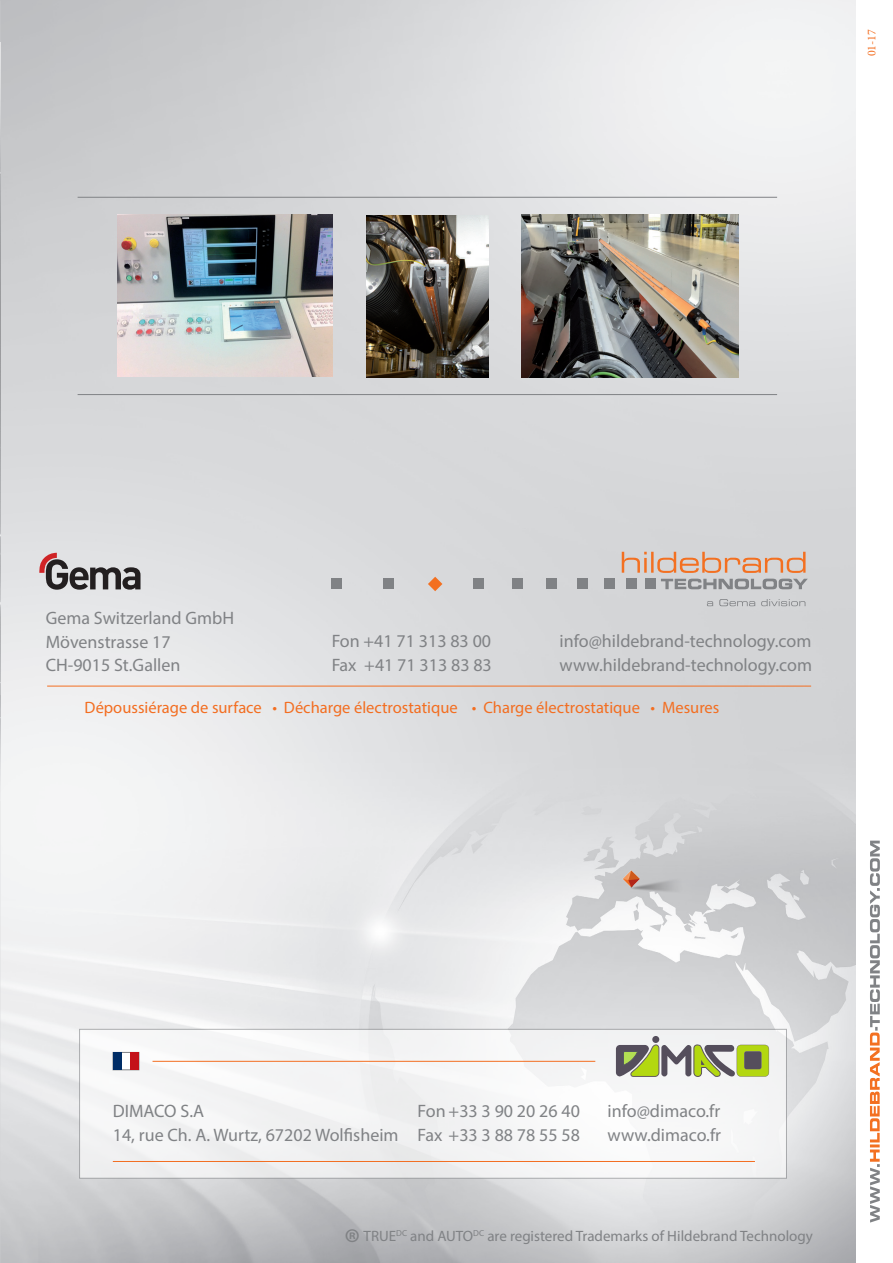
<style>
.page{position:relative;width:893px;height:1263px;background:#fff}
.page>*{position:absolute;margin:0;border:0;box-sizing:border-box;transform-origin:0 0}
.t1{font:39px "Myriad Pro";color:#808285}
.t2{font:18px/24px "Myriad Pro";color:#808285}
.t3{font:16.5px "Myriad Pro";color:#f36e21}
.t4{font:15px "Myriad Pro";color:#808285}
.t5{font:12px "Minion Pro";color:#f36e21}
</style>
<div class="page">
<img style="left:0;top:0;width:855px;height:1263px">
<svg style="left:870px;top:841px;width:10px;height:381px"></svg>
<img style="left:595px;top:832px;width:102px;height:102px">
<img style="left:0;top:43px;width:1px;height:758px">
<img style="left:117px;top:215px;width:216px;height:161px">
<img style="left:522px;top:215px;width:216px;height:162px">
<img style="left:366px;top:215px;width:122px;height:162px">
<hr style="left:78px;top:394px;width:699px;height:1px;background:#808285">
<hr style="left:78px;top:197px;width:699px;height:1px;background:#808285">
<hr style="left:47px;top:686px;width:764px;height:1px;background:#f36e21">
<svg style="left:661px;top:579px;width:147px;height:10px"></svg>
<svg style="left:622px;top:552px;width:183px;height:21px;background:#dcb9a5"></svg>
<div style="left:645px;top:579px;width:10px;height:10px;background:#808285"></div>
<div style="left:627px;top:579px;width:10px;height:10px;background:#808285"></div>
<div style="left:604px;top:579px;width:10px;height:10px;background:#808285"></div>
<div style="left:578px;top:579px;width:10px;height:10px;background:#808285"></div>
<div style="left:547px;top:579px;width:10px;height:10px;background:#808285"></div>
<div style="left:512px;top:579px;width:10px;height:10px;background:#808285"></div>
<div style="left:473px;top:579px;width:10px;height:10px;background:#808285"></div>
<svg style="left:428px;top:577px;width:14px;height:14px"></svg>
<div style="left:383px;top:579px;width:10px;height:10px;background:#808285"></div>
<div style="left:332px;top:579px;width:10px;height:10px;background:#808285"></div>
<svg style="left:707px;top:601px;width:6px;height:5px"></svg>
<svg style="left:719px;top:599px;width:36px;height:7px"></svg>
<svg style="left:761px;top:599px;width:44px;height:7px"></svg>
<svg style="left:39px;top:553px;width:102px;height:37px;background:#9c9597"></svg>
<div style="left:79px;top:1029px;width:708px;height:149px;background:#f4f4f5;border:1px solid #808285"></div>
<hr style="left:153px;top:1061px;width:442px;height:1px;background:#f36e21">
<hr style="left:113px;top:1161px;width:642px;height:1px;background:#f36e21">
<svg style="left:113px;top:1052px;width:26px;height:18px"></svg>
<div style="left:113px;top:1052px;width:9px;height:17px;background:#002d66"></div>
<div style="left:130px;top:1052px;width:9px;height:17px;background:#c4121a"></div>
<div style="left:652px;top:1036px;width:7px;height:7px;background:#554e5c;border-radius:50%"></div>
<svg style="left:616px;top:1044px;width:153px;height:33px"></svg>
<p class="t5" style="left:864px;top:56px;width:29px;rotate:-90deg">01-17</p>
<p class="t2" style="left:46px;top:606px;width:190px">Gema Switzerland GmbH</p>
<p class="t2" style="left:46px;top:629px;width:126px">Mövenstrasse 17</p>
<p class="t2" style="left:46px;top:653px;width:136px">CH-9015 St.Gallen</p>
<p class="t2" style="left:332px;top:629px;width:162px">Fon +41 71 313 83 00<br>Fax +41 71 313 83 83</p>
<p class="t2" style="left:560px;top:629px;width:254px">info@hildebrand-technology.com www.hildebrand-technology.com</p>
<p class="t3" style="left:85px;top:697px;width:636px">Dépoussiérage de surface • Décharge électrostatique • Charge électrostatique • Mesures</p>
<p class="t2" style="left:113px;top:1098px;width:287px">DIMACO S.A<br>14, rue Ch. A. Wurtz, 67202 Wolfisheim</p>
<p class="t2" style="left:608px;top:1098px;width:115px">info@dimaco.fr www.dimaco.fr</p>
<p class="t2" style="left:418px;top:1098px;width:164px">Fon +33 3 90 20 26 40<br>Fax +33 3 88 78 55 58</p>
<p class="t1" style="left:344px;top:1219px;width:18px">®</p>
<p class="t4" style="left:364px;top:1227px;width:451px">TRUE<sup>DC</sup> and AUTO<sup>DC</sup> are registered Trademarks of Hildebrand Technology</p>
</div>
